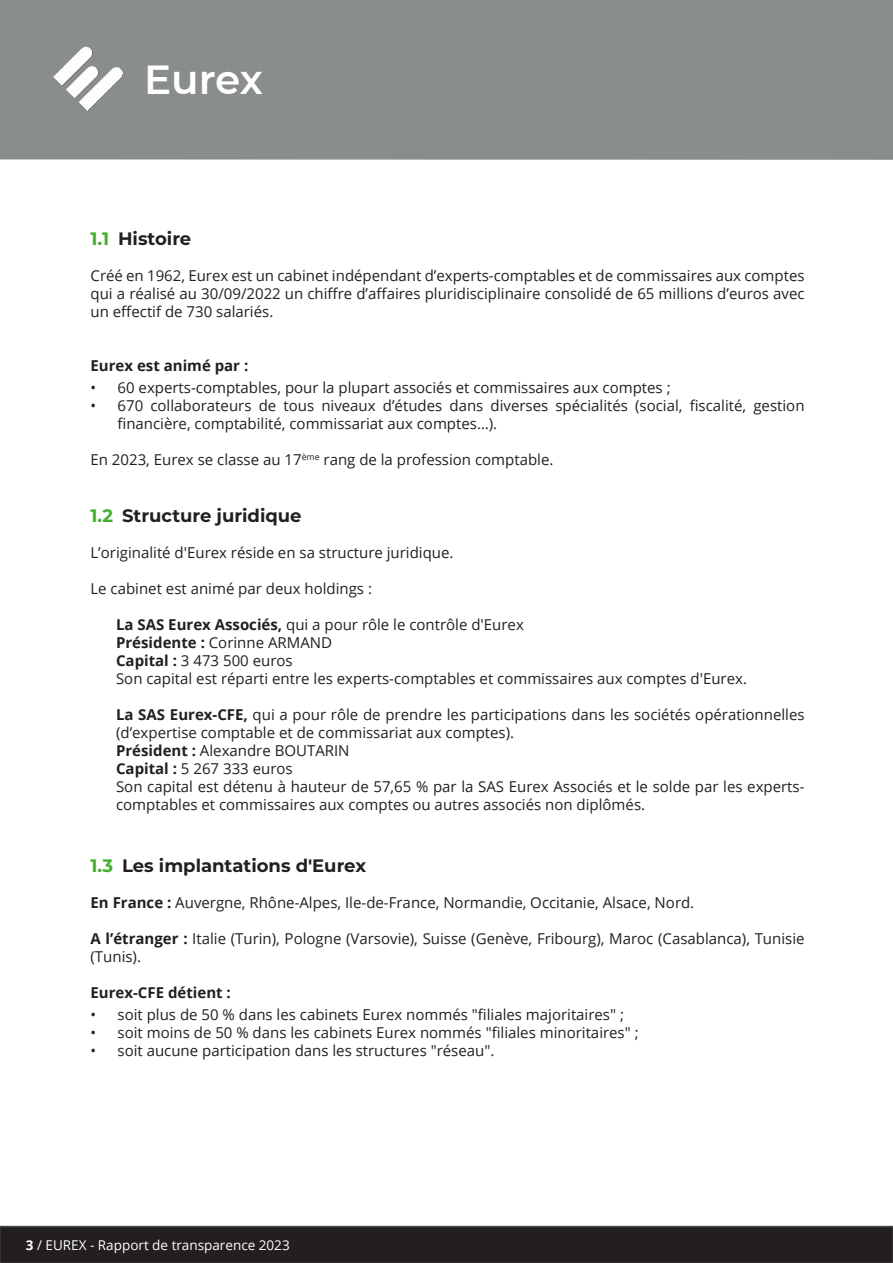
<style>
.page{position:relative;width:893px;height:1263px;background:#fff}
.page>*{position:absolute;margin:0;border:0;box-sizing:border-box;transform-origin:0 0}
.t1{font:600 40.5px "Montserrat";letter-spacing:-.005em;color:#fff}
.t2{font:700 18px "Montserrat";color:#231f20}
.t3{font:15px/18px "Open Sans";color:#231f20}
.t4{font:700 15px "Open Sans";color:#231f20}
.t5{font:13.5px "Open Sans";color:#fff}
.s1{color:#43b02a}
.s2{font-weight:700}
</style>
<div class="page">
<svg style="left:0;top:1226px;width:893px;height:37px;background:#242122"></svg>
<div style="left:0;top:0;width:893px;height:160px;background:#898d8d"></div>
<img style="left:53px;top:46px;width:70px;height:65px">
<h1 class="t1" style="left:144px;top:63px;width:120px">Eurex</h1>
<p class="t2" style="left:91px;top:230px;width:102px"><span class="s1">1.1</span> Histoire</p>
<p class="t3" style="left:91px;top:268px;width:715px;text-align:justify">Créé en 1962, Eurex est un cabinet indépendant d’experts-comptables et de commissaires aux comptes qui a réalisé au 30/09/2022 un chiffre d’affaires pluridisciplinaire consolidé de 65 millions d’euros avec un effectif de 730 salariés.</p>
<p class="t4" style="left:91px;top:359px;width:159px">Eurex est animé par :</p>
<p class="t3" style="left:91px;top:380px;width:582px">• 60 experts-comptables, pour la plupart associés et commissaires aux comptes ;</p>
<p class="t3" style="left:118px;top:398px;width:688px;text-indent:-27px">• 670 collaborateurs de tous niveaux d’études dans diverses spécialités (social, fiscalité, gestion financière, comptabilité, commissariat aux comptes…).</p>
<p class="t3" style="left:91px;top:450px;width:464px">En 2023, Eurex se classe au 17<sup>ème</sup> rang de la profession comptable.</p>
<p class="t2" style="left:91px;top:508px;width:213px"><span class="s1">1.2</span> Structure juridique</p>
<p class="t3" style="left:91px;top:545px;width:364px">L’originalité d'Eurex réside en sa structure juridique.</p>
<p class="t3" style="left:91px;top:581px;width:283px">Le cabinet est animé par deux holdings :</p>
<p class="t3" style="left:116px;top:617px;width:632px"><span class="s2">La SAS Eurex Associés,</span> qui a pour rôle le contrôle d'Eurex<br><span class="s2">Présidente :</span> Corinne ARMAND<br><span class="s2">Capital :</span> 3 473 500 euros<br>Son capital est réparti entre les experts-comptables et commissaires aux comptes d'Eurex.</p>
<p class="t3" style="left:116px;top:707px;width:690px"><span class="s2">La SAS Eurex-CFE,</span> qui a pour rôle de prendre les participations dans les sociétés opérationnelles (d’expertise comptable et de commissariat aux comptes).<br><span class="s2">Président :</span> Alexandre BOUTARIN<br><span class="s2">Capital :</span> 5 267 333 euros<br>Son capital est détenu à hauteur de 57,65 % par la SAS Eurex Associés et le solde par les experts&shy;comptables et commissaires aux comptes ou autres associés non diplômés.</p>
<p class="t2" style="left:91px;top:857px;width:277px"><span class="s1">1.3</span> Les implantations d'Eurex</p>
<p class="t3" style="left:91px;top:895px;width:605px"><span class="s2">En France :</span> Auvergne, Rhône-Alpes, Ile-de-France, Normandie, Occitanie, Alsace, Nord.</p>
<p class="t3" style="left:91px;top:929px;width:715px"><span class="s2">A l’étranger :</span> Italie (Turin), Pologne (Varsovie), Suisse (Genève, Fribourg), Maroc (Casablanca), Tunisie (Tunis).</p>
<p class="t4" style="left:91px;top:986px;width:142px">Eurex-CFE détient :</p>
<p class="t3" style="left:91px;top:1007px;width:535px">• soit plus de 50 % dans les cabinets Eurex nommés "filiales majoritaires" ;</p>
<p class="t3" style="left:91px;top:1025px;width:550px">• soit moins de 50 % dans les cabinets Eurex nommés "filiales minoritaires" ;</p>
<p class="t3" style="left:91px;top:1043px;width:405px">• soit aucune participation dans les structures "réseau".</p>
<p class="t5" style="left:26px;top:1240px;width:265px"><span class="s2">3</span> / EUREX - Rapport de transparence 2023</p>
</div>
